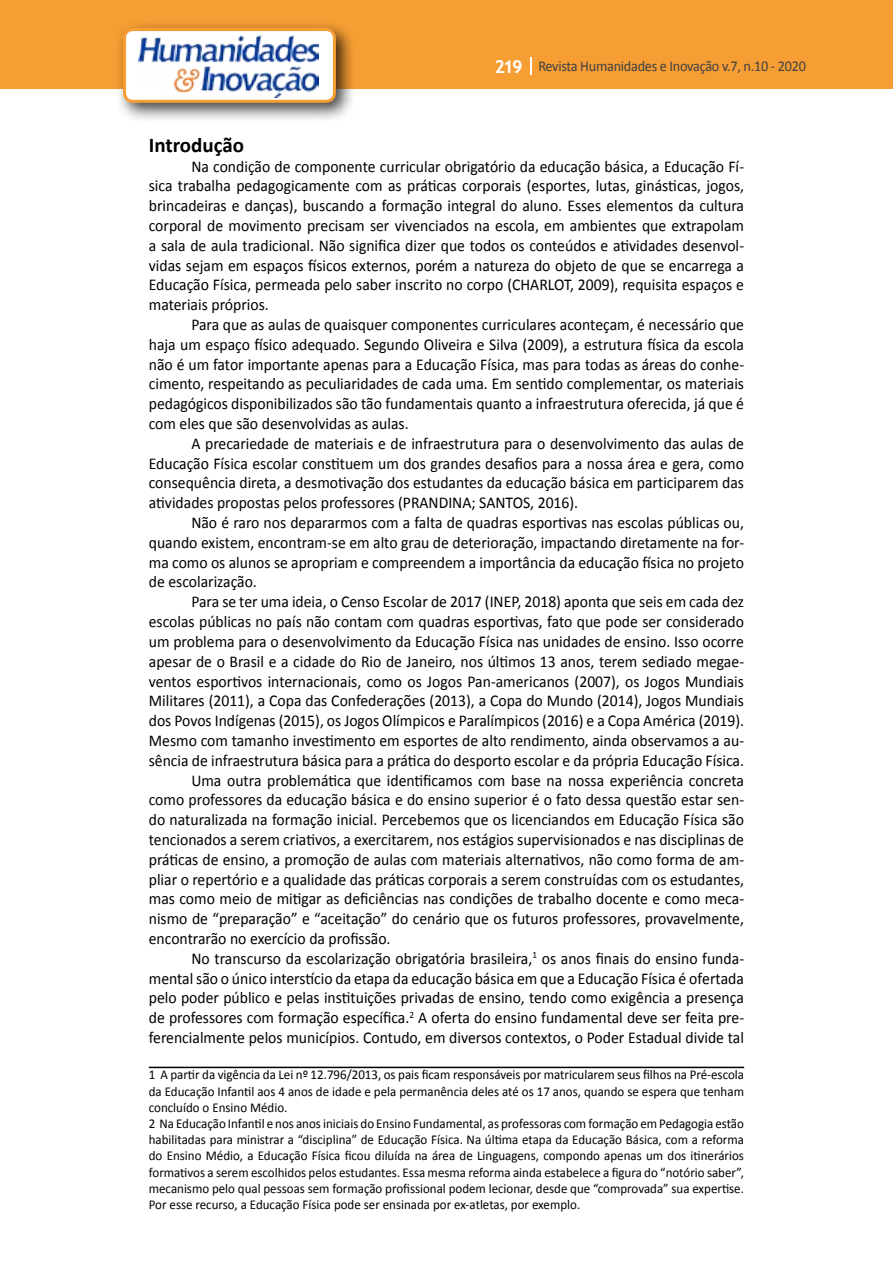
<style>
.page{position:relative;width:893px;height:1263px;background:#fff}
.page>*{position:absolute;margin:0;border:0;box-sizing:border-box;transform-origin:0 0}
.t1{font:700 21px "Calibri";color:#000}
.t2{font:16.5px/19.8px "Calibri";color:#000;text-align:justify;scale:.95 1}
.t3{font:15px "Calibri";letter-spacing:-.02em;color:#414042;scale:.95 1}
.t4{font:13.5px/16.2px "Calibri";color:#000;scale:.96 1}
.s1{font-family:"Trebuchet MS";font-weight:700;font-size:18px;color:#fff}
</style>
<div class="page">
<div style="left:0;top:0;width:893px;height:88px;background:#f69e34"></div>
<svg style="left:530px;top:57px;width:2px;height:18px"></svg>
<div style="left:114px;top:20px;width:242px;height:103px;background:#000;opacity:.75"></div>
<div style="left:125px;top:30px;width:209px;height:71px;background:#fff;border-radius:9px"></div>
<img style="left:138px;top:35px;width:181px;height:62px">
<div style="left:123px;top:28px;width:213px;height:75px;border:3px solid #f69e34;border-radius:9px"></div>
<hr style="left:149px;top:1067px;width:595px;height:1px;background:#000">
<p class="t3" style="left:495px;top:57px;width:329px"><span class="s1">219</span> Revista Humanidades e Inovação v.7, n.10 - 2020</p>
<p class="t1" style="left:149px;top:131px;width:97px">Introdução</p>
<p class="t2" style="left:149px;top:156px;width:628px;text-indent:43px">Na condição de componente curricular obrigatório da educação básica, a Educação Fí&shy;sica trabalha pedagogicamente com as práticas corporais (esportes, lutas, ginásticas, jogos, brincadeiras e danças), buscando a formação integral do aluno. Esses elementos da cultura corporal de movimento precisam ser vivenciados na escola, em ambientes que extrapolam a sala de aula tradicional. Não significa dizer que todos os conteúdos e atividades desenvol&shy;vidas sejam em espaços físicos externos, porém a natureza do objeto de que se encarrega a Educação Física, permeada pelo saber inscrito no corpo (CHARLOT, 2009), requisita espaços e materiais próprios.</p>
<p class="t2" style="left:149px;top:315px;width:628px;text-indent:43px">Para que as aulas de quaisquer componentes curriculares aconteçam, é necessário que haja um espaço físico adequado. Segundo Oliveira e Silva (2009), a estrutura física da escola não é um fator importante apenas para a Educação Física, mas para todas as áreas do conhe&shy;cimento, respeitando as peculiaridades de cada uma. Em sentido complementar, os materiais pedagógicos disponibilizados são tão fundamentais quanto a infraestrutura oferecida, já que é com eles que são desenvolvidas as aulas.</p>
<p class="t2" style="left:149px;top:433px;width:628px;text-indent:43px">A precariedade de materiais e de infraestrutura para o desenvolvimento das aulas de Educação Física escolar constituem um dos grandes desafios para a nossa área e gera, como consequência direta, a desmotivação dos estudantes da educação básica em participarem das atividades propostas pelos professores (PRANDINA; SANTOS, 2016).</p>
<p class="t2" style="left:149px;top:513px;width:628px;text-indent:43px">Não é raro nos depararmos com a falta de quadras esportivas nas escolas públicas ou, quando existem, encontram-se em alto grau de deterioração, impactando diretamente na for&shy;ma como os alunos se apropriam e compreendem a importância da educação física no projeto de escolarização.</p>
<p class="t2" style="left:191px;top:592px;width:583px">Para se ter uma ideia, o Censo Escolar de 2017 (INEP, 2018) aponta que seis em cada dez</p>
<p class="t2" style="left:149px;top:612px;width:628px">escolas públicas no país não contam com quadras esportivas, fato que pode ser considerado</p>
<p class="t2" style="left:149px;top:631px;width:628px">um problema para o desenvolvimento da Educação Física nas unidades de ensino. Isso ocorre</p>
<p class="t2" style="left:149px;top:651px;width:628px">apesar de o Brasil e a cidade do Rio de Janeiro, nos últimos 13 anos, terem sediado megae-</p>
<p class="t2" style="left:149px;top:671px;width:628px">ventos esportivos internacionais, como os Jogos Pan-americanos (2007), os Jogos Mundiais</p>
<p class="t2" style="left:149px;top:691px;width:628px">Militares (2011), a Copa das Confederações (2013), a Copa do Mundo (2014), Jogos Mundiais</p>
<p class="t2" style="left:149px;top:711px;width:628px">dos Povos Indígenas (2015), os Jogos Olímpicos e Paralímpicos (2016) e a Copa América (2019).</p>
<p class="t2" style="left:149px;top:730px;width:628px">Mesmo com tamanho investimento em esportes de alto rendimento, ainda observamos a au-</p>
<p class="t2" style="left:149px;top:750px;width:628px">sência de infraestrutura básica para a prática do desporto escolar e da própria Educação Física.</p>
<p class="t2" style="left:191px;top:770px;width:583px">Uma outra problemática que identificamos com base na nossa experiência concreta</p>
<p class="t2" style="left:149px;top:790px;width:628px">como professores da educação básica e do ensino superior é o fato dessa questão estar sen-</p>
<p class="t2" style="left:149px;top:810px;width:628px">do naturalizada na formação inicial. Percebemos que os licenciandos em Educação Física são</p>
<p class="t2" style="left:149px;top:829px;width:628px">tencionados a serem criativos, a exercitarem, nos estágios supervisionados e nas disciplinas de</p>
<p class="t2" style="left:149px;top:849px;width:628px">práticas de ensino, a promoção de aulas com materiais alternativos, não como forma de am-</p>
<p class="t2" style="left:149px;top:869px;width:628px">pliar o repertório e a qualidade das práticas corporais a serem construídas com os estudantes,</p>
<p class="t2" style="left:149px;top:889px;width:628px">mas como meio de mitigar as deficiências nas condições de trabalho docente e como meca-</p>
<p class="t2" style="left:149px;top:909px;width:628px">nismo de “preparação” e “aceitação” do cenário que os futuros professores, provavelmente,</p>
<p class="t2" style="left:149px;top:928px;width:256px">encontrarão no exercício da profissão.</p>
<p class="t2" style="left:191px;top:948px;width:583px">No transcurso da escolarização obrigatória brasileira,<sup>1</sup> os anos finais do ensino funda-</p>
<p class="t2" style="left:149px;top:968px;width:628px">mental são o único interstício da etapa da educação básica em que a Educação Física é ofertada</p>
<p class="t2" style="left:149px;top:988px;width:628px">pelo poder público e pelas instituições privadas de ensino, tendo como exigência a presença</p>
<p class="t2" style="left:149px;top:1008px;width:628px">de professores com formação específica.<sup>2</sup> A oferta do ensino fundamental deve ser feita pre-</p>
<p class="t2" style="left:149px;top:1027px;width:628px">ferencialmente pelos municípios. Contudo, em diversos contextos, o Poder Estadual divide tal</p>
<p class="t4" style="left:149px;top:1067px;width:621px">1 A partir da vigência da Lei nº 12.796/2013, os pais ficam responsáveis por matricularem seus filhos na Pré-escola da Educação Infantil aos 4 anos de idade e pela permanência deles até os 17 anos, quando se espera que tenham concluído o Ensino Médio.<br>2 Na Educação Infantil e nos anos iniciais do Ensino Fundamental, as professoras com formação em Pedagogia estão habilitadas para ministrar a “disciplina” de Educação Física. Na última etapa da Educação Básica, com a reforma do Ensino Médio, a Educação Física ficou diluída na área de Linguagens, compondo apenas um dos itinerários formativos a serem escolhidos pelos estudantes. Essa mesma reforma ainda estabelece a figura do “notório saber”, mecanismo pelo qual pessoas sem formação profissional podem lecionar, desde que “comprovada” sua expertise.<br>Por esse recurso, a Educação Física pode ser ensinada por ex-atletas, por exemplo.</p>
</div>
